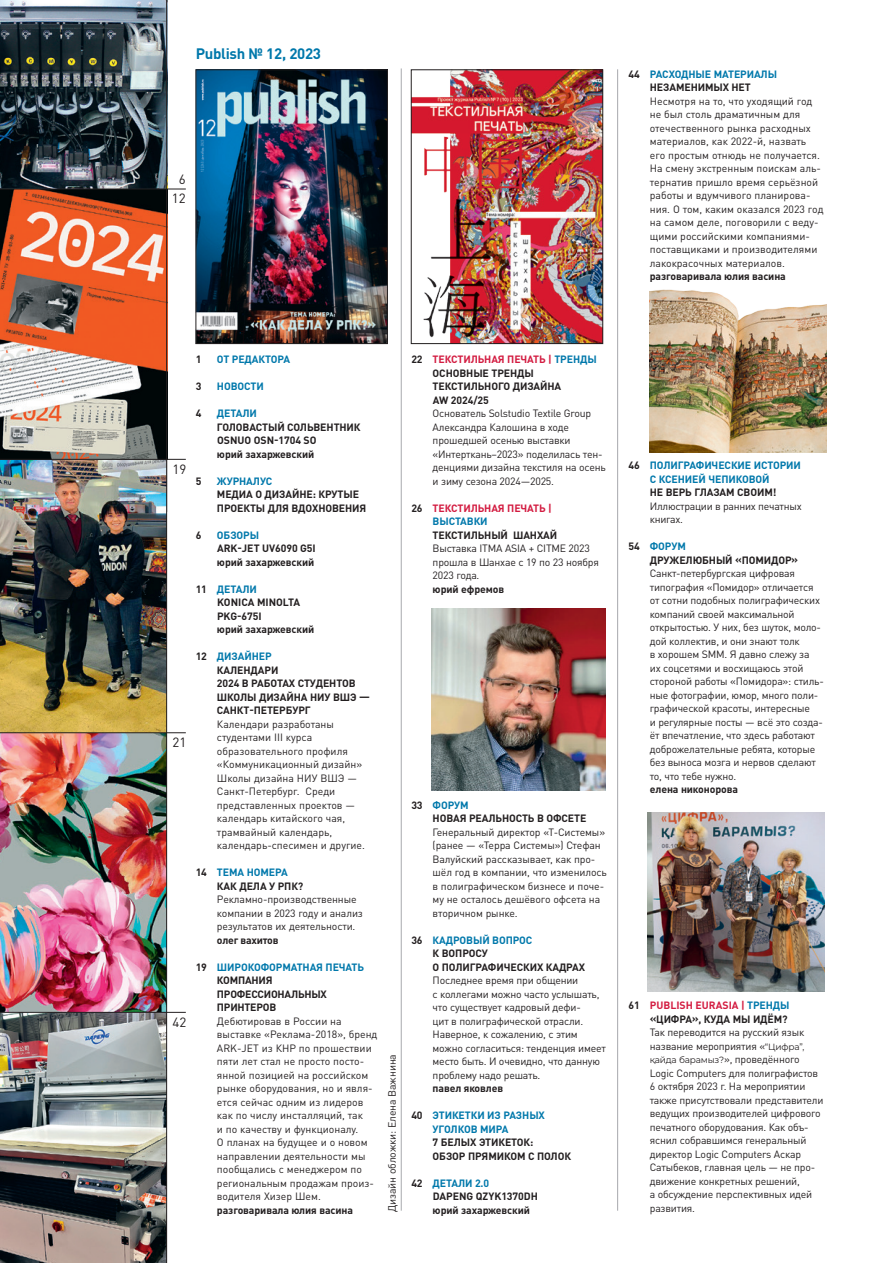
<style>
.page{position:relative;width:893px;height:1263px;background:#fff}
.page>*{position:absolute;margin:0;border:0;box-sizing:border-box;transform-origin:0 0}
.t1{font:700 15px "DIN Pro";letter-spacing:-.02em;color:#0078ab}
.t2{font:13.2px "DIN Pro";color:#231f20}
.podzag-black{font:10.5px/13.5px "DIN Pro";letter-spacing:-.02em;color:#231f20}
.podzag-black-2{font:10.5px/13.5px "DIN Pro";color:#231f20}
.podzag-black-3{font:700 10.5px/13.5px "DIN Pro";letter-spacing:-.01em;color:#231f20}
.podzag-black-4{font:700 10.5px/13.5px "DIN Pro";letter-spacing:-.01em;color:#0078ab}
.s1{font-weight:700}
.s2{font-weight:700;color:#0078ab}
.s3{color:#0078ab}
.s4{font-weight:700;color:#d31c41}
.s5{color:#231f20}
.s6{font-weight:400;color:#231f20}
.s7{font-family:"Montserrat";font-size:9px}
</style>
<div class="page">
<img style="left:0;top:190px;width:166px;height:822px">
<img style="left:0;top:1013px;width:166px;height:250px">
<hr style="left:401px;top:68px;width:1px;height:1143px;background:#a8a9ad">
<img style="left:0;top:460px;width:166px;height:272px">
<img style="left:0;top:0;width:166px;height:189px">
<hr style="left:0;top:189px;width:186px;height:1px;background:#231f20">
<hr style="left:0;top:732px;width:186px;height:1px;background:#231f20">
<hr style="left:0;top:1012px;width:186px;height:1px;background:#231f20">
<hr style="left:166px;top:0;width:1px;height:1263px;background:#231f20">
<img style="left:198px;top:72px;width:188px;height:270px">
<div style="left:196px;top:70px;width:192px;height:274px;border:1px solid #231f20"></div>
<hr style="left:0;top:459px;width:186px;height:1px;background:#231f20">
<hr style="left:617px;top:69px;width:1px;height:1142px;background:#a8a9ad">
<img style="left:432px;top:608px;width:174px;height:183px">
<img style="left:649px;top:290px;width:177px;height:163px">
<img style="left:413px;top:72px;width:188px;height:270px">
<div style="left:411px;top:70px;width:192px;height:274px;border:1px solid #231f20"></div>
<img style="left:648px;top:812px;width:177px;height:179px">
<p class="t1" style="left:196px;top:44px;width:127px">Publish № 12, 2023</p>
<p class="t2" style="left:179px;top:171px;width:8px">6</p>
<p class="t2" style="left:172px;top:190px;width:15px">12</p>
<p class="podzag-black-2" style="left:650px;top:67px;width:175px;text-indent:-21px"><span class="s1">44</span> <span class="s2">РАСХОДНЫЕ МАТЕРИАЛЫ<br></span><span class="s1">НЕЗАМЕНИМЫХ НЕТ<br></span>Несмотря на то, что уходящий год не был столь драматичным для отечественного рынка расходных материалов, как 2022-й, назвать его простым отнюдь не получается.<br>На смену экстренным поискам аль&shy;тернатив пришло время серьёзной работы и вдумчивого планирова&shy;ния. О том, каким оказался 2023 год на самом деле, поговорили с веду&shy;щими российскими компаниями&shy;поставщиками и производителями лакокрасочных материалов. <span class="s1">разговаривала юлия васина</span></p>
<p class="t2" style="left:172px;top:461px;width:15px">19</p>
<p class="t2" style="left:172px;top:734px;width:15px">21</p>
<p class="t2" style="left:172px;top:1014px;width:15px">42</p>
<p class="podzag-black-3" style="left:196px;top:352px;width:7px">1</p>
<p class="podzag-black-4" style="left:217px;top:352px;width:75px">ОТ РЕДАКТОРА</p>
<p class="podzag-black-3" style="left:196px;top:379px;width:7px">3</p>
<p class="podzag-black-4" style="left:217px;top:379px;width:48px">НОВОСТИ</p>
<p class="podzag-black-3" style="left:196px;top:406px;width:7px">4</p>
<p class="podzag-black-3" style="left:217px;top:406px;width:145px"><span class="s3">ДЕТАЛИ<br></span>ГОЛОВАСТЫЙ СОЛЬВЕНТНИК<br>OSNUO OSN-1704 SO<br>юрий захаржевский</p>
<p class="podzag-black-3" style="left:196px;top:474px;width:7px">5</p>
<p class="podzag-black-3" style="left:217px;top:474px;width:151px"><span class="s3">ЖУРНАЛУС<br></span>МЕДИА О ДИЗАЙНЕ: КРУТЫЕ<br>ПРОЕКТЫ ДЛЯ ВДОХНОВЕНИЯ</p>
<p class="podzag-black-3" style="left:196px;top:528px;width:7px">6</p>
<p class="podzag-black-3" style="left:217px;top:528px;width:100px"><span class="s3">ОБЗОРЫ<br></span>ARK-JET UV6090 G5I юрий захаржевский</p>
<p class="podzag-black-3" style="left:217px;top:582px;width:99px;text-indent:-21px">11 <span class="s3">ДЕТАЛИ<br></span>KONICA MINOLTA<br>PKG-675I<br>юрий захаржевский</p>
<p class="podzag-black-2" style="left:217px;top:649px;width:154px;text-indent:-21px"><span class="s1">12</span> <span class="s2">ДИЗАЙНЕР<br></span><span class="s1">КАЛЕНДАРИ<br>2024 В РАБОТАХ СТУДЕНТОВ<br>ШКОЛЫ ДИЗАЙНА НИУ ВШЭ —<br>САНКТ-ПЕТЕРБУРГ<br></span>Календари разработаны студентами III курса образовательного профиля «Коммуникационный дизайн»<br>Школы дизайна НИУ ВШЭ —<br>Санкт-Петербург. Среди представленных проектов — календарь китайского чая, трамвайный календарь, календарь-спесимен и другие.</p>
<p class="podzag-black" style="left:217px;top:865px;width:148px;text-indent:-21px"><span class="s1">14</span> <span class="s2">ТЕМА НОМЕРА<br></span><span class="s1">КАК ДЕЛА У РПК?<br></span>Рекламно-производственные компании в 2023 году и анализ результатов их деятельности. <span class="s1">олег вахитов</span></p>
<p class="podzag-black-2" style="left:217px;top:960px;width:162px;text-indent:-21px"><span class="s1">19</span> <span class="s2">ШИРОКОФОРМАТНАЯ ПЕЧАТЬ<br></span><span class="s1">КОМПАНИЯ<br>ПРОФЕССИОНАЛЬНЫХ<br>ПРИНТЕРОВ<br></span>Дебютировав в России на выставке «Реклама-2018», бренд<br>ARK-JET из КНР по прошествии пяти лет стал не просто посто&shy;янной позицией на российском рынке оборудования, но и явля&shy;ется сейчас одним из лидеров как по числу инсталляций, так<br>и по качеству и функционалу.<br>О планах на будущее и о новом направлении деятельности мы пообщались с менеджером по региональным продажам произ&shy;водителя Хизер Шем. <span class="s1">разговаривала юлия васина</span></p>
<p class="podzag-black" style="left:385px;top:1212px;width:160px;rotate:-90deg">Дизайн обложки: Елена Важнина</p>
<p class="podzag-black" style="left:433px;top:352px;width:175px;text-indent:-21px"><span class="s1">22</span> <span class="s4">ТЕКСТИЛЬНАЯ ПЕЧАТЬ |</span> <span class="s2">ТРЕНДЫ<br></span><span class="s1">ОСНОВНЫЕ ТРЕНДЫ<br>ТЕКСТИЛЬНОГО ДИЗАЙНА<br>AW 2024/25<br></span>Основатель Solstudio Textile Group<br>Александра Калошина в ходе прошедшей осенью выставки «Интерткань–2023» поделилась тен&shy;денциями дизайна текстиля на осень и зиму сезона 2024—2025.</p>
<p class="podzag-black" style="left:433px;top:501px;width:168px;text-indent:-21px"><span class="s1">26</span> <span class="s4">ТЕКСТИЛЬНАЯ ПЕЧАТЬ |<br></span><span class="s2">ВЫСТАВКИ<br></span><span class="s1">ТЕКСТИЛЬНЫЙ ШАНХАЙ<br></span>Выставка ITMA ASIA + CITME 2023 прошла в Шанхае с 19 по 23 ноября<br>2023 года.<br><span class="s1">юрий ефремов</span></p>
<p class="podzag-black" style="left:433px;top:798px;width:176px;text-indent:-21px"><span class="s1">33</span> <span class="s2">ФОРУМ<br></span><span class="s1">НОВАЯ РЕАЛЬНОСТЬ В ОФСЕТЕ<br></span>Генеральный директор «Т-Системы» (ранее — «Терра Системы») Стефан<br>Валуйский рассказывает, как про&shy;шёл год в компании, что изменилось в полиграфическом бизнесе и поче&shy;му не осталось дешёвого офсета на вторичном рынке.</p>
<p class="podzag-black" style="left:433px;top:933px;width:175px;text-indent:-21px"><span class="s1">36</span> <span class="s2">КАДРОВЫЙ ВОПРОС<br></span><span class="s1">К ВОПРОСУ<br>О ПОЛИГРАФИЧЕСКИХ КАДРАХ<br></span>Последнее время при общении<br>с коллегами можно часто услышать, что существует кадровый дефи-<br>цит в полиграфической отрасли.<br>Наверное, к сожалению, с этим можно согласиться: тенденция имеет место быть. И очевидно, что данную проблему надо решать.<br><span class="s1">павел яковлев</span></p>
<p class="podzag-black-3" style="left:433px;top:1108px;width:140px;text-indent:-21px">40 <span class="s3">ЭТИКЕТКИ ИЗ РАЗНЫХ<br>УГОЛКОВ МИРА<br></span>7 БЕЛЫХ ЭТИКЕТОК:<br>ОБЗОР ПРЯМИКОМ С ПОЛОК</p>
<p class="podzag-black-3" style="left:433px;top:1176px;width:107px;text-indent:-21px">42 <span class="s3">ДЕТАЛИ 2.0<br></span>DAPENG QZYK1370DH юрий захаржевский</p>
<p class="podzag-black-4" style="left:650px;top:458px;width:153px;text-indent:-21px"><span class="s5">46</span> ПОЛИГРАФИЧЕСКИЕ ИСТОРИИ<br>С КСЕНИЕЙ ЧЕПИКОВОЙ<br><span class="s5">НЕ ВЕРЬ ГЛАЗАМ СВОИМ!<br></span><span class="s6">Иллюстрации в ранних печатных книгах.</span></p>
<p class="podzag-black" style="left:650px;top:539px;width:176px;text-indent:-21px"><span class="s1">54</span> <span class="s2">ФОРУМ<br></span><span class="s1">ДРУЖЕЛЮБНЫЙ «ПОМИДОР»<br></span>Санкт-петербургская цифровая типография «Помидор» отличается от сотни подобных полиграфических компаний своей максимальной открытостью. У них, без шуток, моло&shy;дой коллектив, и они знают толк<br>в хорошем SMM. Я давно слежу за<br>их соцсетями и восхищаюсь этой стороной работы «Помидора»: стиль&shy;ные фотографии, юмор, много поли&shy;графической красоты, интересные<br>и регулярные посты — всё это созда&shy;ёт впечатление, что здесь работают доброжелательные ребята, которые без выноса мозга и нервов сделают то, что тебе нужно.<br><span class="s1">елена никонорова</span></p>
<p class="podzag-black" style="left:650px;top:998px;width:175px;text-indent:-21px"><span class="s1">61</span> <span class="s4">PUBLISH EURASIA |</span> <span class="s2">ТРЕНДЫ </span><span class="s1">«ЦИФРА», КУДА МЫ ИДЁМ?<br></span>Так переводится на русский язык название мероприятия «<span class="s7">“Цифра”, қайда барамыз?</span>», проведённого<br>Logic Computers для полиграфистов<br>6 октября 2023 г. На мероприятии также присутствовали представители ведущих производителей цифрового печатного оборудования. Как объ&shy;яснил собравшимся генеральный директор Logic Computers Аскар<br>Сатыбеков, главная цель — не про&shy;движение конкретных решений,<br>а обсуждение перспективных идей</p>
<p class="podzag-black" style="left:650px;top:1201px;width:47px">развития.</p>
</div>
